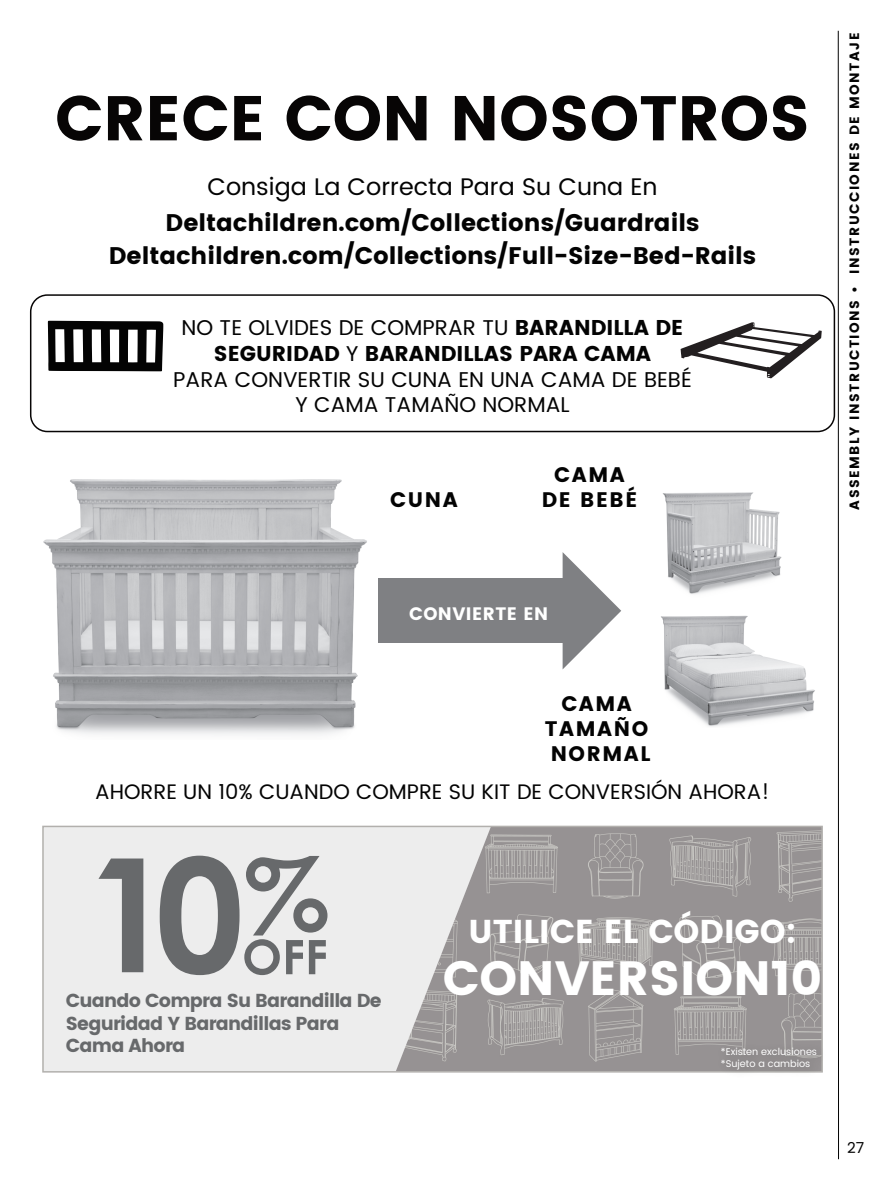
<style>
.page{position:relative;width:893px;height:1187px;background:#fff}
.page>*{position:absolute;margin:0;border:0;box-sizing:border-box;transform-origin:0 0}
.t1{font:63px "Poppins";color:#070505}
.t2{font:48px "Poppins";color:#fff}
.t3{font:33px "Poppins";color:#fff}
.t4{font:24px/33px "Poppins";color:#030303;text-align:center}
.t5{font:24px "Poppins";color:#030303}
.t6{font:21.3px/25.7px "Poppins";color:#030303;text-align:center}
.t7{font:21px "Poppins";color:#030303}
.t8{font:21px/25.2px "Poppins";letter-spacing:.075em;color:#030303;text-align:center}
.t9{font:18.75px/22.5px "Poppins";letter-spacing:-.04em;color:#67696b}
.t10{font:18px "Poppins";letter-spacing:.025em;color:#fff}
.t11{font:15px "Poppins";color:#030303}
.t12{font:13.5px "Poppins";letter-spacing:.11em;color:#030303}
.t13{font:9.75px/11.7px "Poppins";color:#fff}
.s1{font-style:inherit}
</style>
<div class="page">
<img style="left:661px;top:492px;width:154px;height:235px">
<img style="left:43px;top:479px;width:324px;height:256px">
<div style="left:378px;top:578px;width:189px;height:65px;background:#7f8083"></div>
<svg style="left:563px;top:552px;width:58px;height:117px"></svg>
<svg style="left:48px;top:321px;width:115px;height:50px"></svg>
<svg style="left:681px;top:322px;width:141px;height:56px"></svg>
<div style="left:30px;top:294px;width:805px;height:138px;border:2px solid #070505;border-radius:17px"></div>
<div style="left:45px;top:828px;width:351px;height:241px;background:#ededed"></div>
<img style="left:396px;top:828px;width:424px;height:241px">
<div style="left:42px;top:825px;width:781px;height:247px;border:2px solid #b2b0ad"></div>
<svg style="left:98px;top:858px;width:45px;height:114px;background:#a5a6a7"></svg>
<svg style="left:160px;top:855px;width:167px;height:120px;background:#aeafb0"></svg>
<img style="left:710px;top:1035px;width:113px;height:38px">
<hr style="left:838px;top:31px;width:1px;height:1127px;background:#030303">
<h1 class="t1" style="left:55px;top:82px;width:756px">CRECE CON NOSOTROS</h1>
<p class="t5" style="left:207px;top:169px;width:452px">Consiga La Correcta Para Su Cuna En</p>
<p class="t4" style="left:109px;top:206px;width:649px">Deltachildren.com/Collections/Guardrails<br>Deltachildren.com/Collections/Full-Size-Bed-Rails</p>
<p class="t6" style="left:173px;top:315px;width:520px">NO TE OLVIDES DE COMPRAR TU <span class="s1">BARANDILLA DE SEGURIDAD</span> Y <span class="s1">BARANDILLAS PARA CAMA<br></span>PARA CONVERTIR SU CUNA EN UNA CAMA DE BEBÉ Y CAMA TAMAÑO NORMAL</p>
<p class="t8" style="left:390px;top:487px;width:69px">CUNA</p>
<p class="t8" style="left:542px;top:461px;width:97px">CAMA<br>DE BEBÉ</p>
<p class="t10" style="left:409px;top:603px;width:140px">CONVIERTE EN</p>
<p class="t8" style="left:545px;top:690px;width:107px">CAMA<br>TAMAÑO<br>NORMAL</p>
<p class="t7" style="left:95px;top:776px;width:676px">AHORRE UN 10% CUANDO COMPRE SU KIT DE CONVERSIÓN AHORA!</p>
<p class="t12" style="left:847px;top:509px;width:478px;rotate:-90deg">ASSEMBLY INSTRUCTIONS • INSTRUCCIONES DE MONTAJE</p>
<p class="t9" style="left:66px;top:989px;width:317px">Cuando Compra Su Barandilla De<br>Seguridad Y Barandillas Para<br>Cama Ahora</p>
<h3 class="t3" style="left:469px;top:912px;width:329px">UTILICE EL CÓDIGO:</h3>
<h2 class="t2" style="left:443px;top:950px;width:381px">CONVERSION10</h2>
<p class="t13" style="left:721px;top:1045px;width:98px">*Existen exclusiones *Sujeto a cambios</p>
<p class="t11" style="left:847px;top:1136px;width:19px">27</p>
</div>
